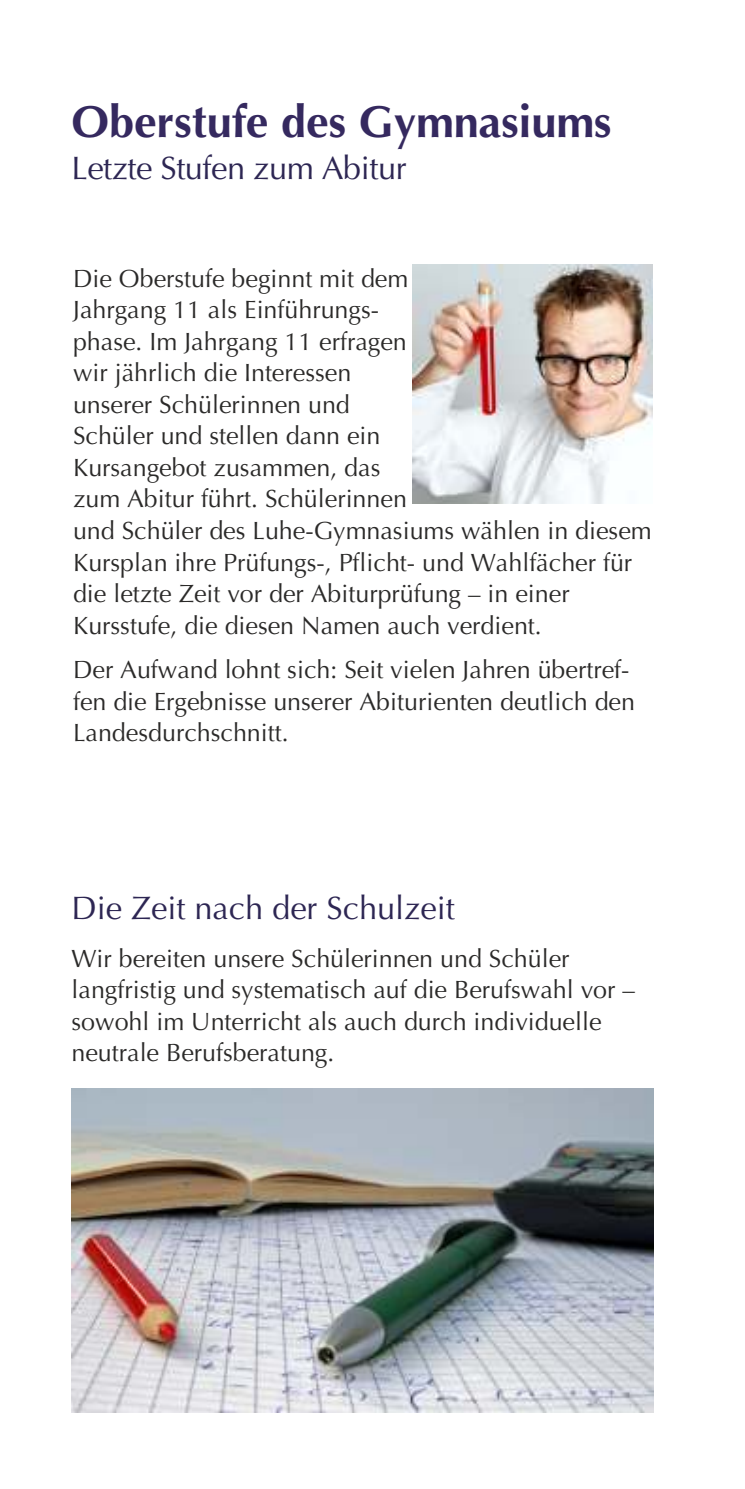
<style>
.page{position:relative;width:745px;height:1489px;background:#fff}
.page>*{position:absolute;margin:0;border:0;box-sizing:border-box;transform-origin:0 0}
.t1{font:700 45px "Optima";color:#35295f}
.t2{font:32.5px "Optima";color:#2d2653}
.t3{font:25px/31.5px "Optima";color:#2b2a29}
</style>
<div class="page">
<img style="left:71px;top:1088px;width:581px;height:324px">
<img style="left:412px;top:264px;width:239px;height:240px">
<h1 class="t1" style="left:71px;top:103px;width:541px">Oberstufe des Gymnasiums</h1>
<h2 class="t2" style="left:71px;top:155px;width:336px">Letzte Stufen zum Abitur</h2>
<p class="t3" style="left:73px;top:265px;width:579px">Die Oberstufe beginnt mit dem<br>Jahrgang 11 als Einführungs-<br>phase. Im Jahrgang 11 erfragen<br>wir jährlich die Interessen<br>unserer Schülerinnen und<br>Schüler und stellen dann ein<br>Kursangebot zusammen, das<br>zum Abitur führt. Schülerinnen<br>und Schüler des Luhe-Gymnasiums wählen in diesem Kursplan ihre Prüfungs-, Pflicht- und Wahlfächer für die letzte Zeit vor der Abiturprüfung – in einer Kursstufe, die diesen Namen auch verdient.</p>
<p class="t3" style="left:73px;top:656px;width:563px">Der Aufwand lohnt sich: Seit vielen Jahren übertref&shy;fen die Ergebnisse unserer Abiturienten deutlich den<br>Landesdurchschnitt.</p>
<h2 class="t2" style="left:71px;top:894px;width:384px">Die Zeit nach der Schulzeit</h2>
<p class="t3" style="left:71px;top:945px;width:564px">Wir bereiten unsere Schülerinnen und Schüler langfristig und systematisch auf die Berufswahl vor – sowohl im Unterricht als auch durch individuelle neutrale Berufsberatung.</p>
</div>
